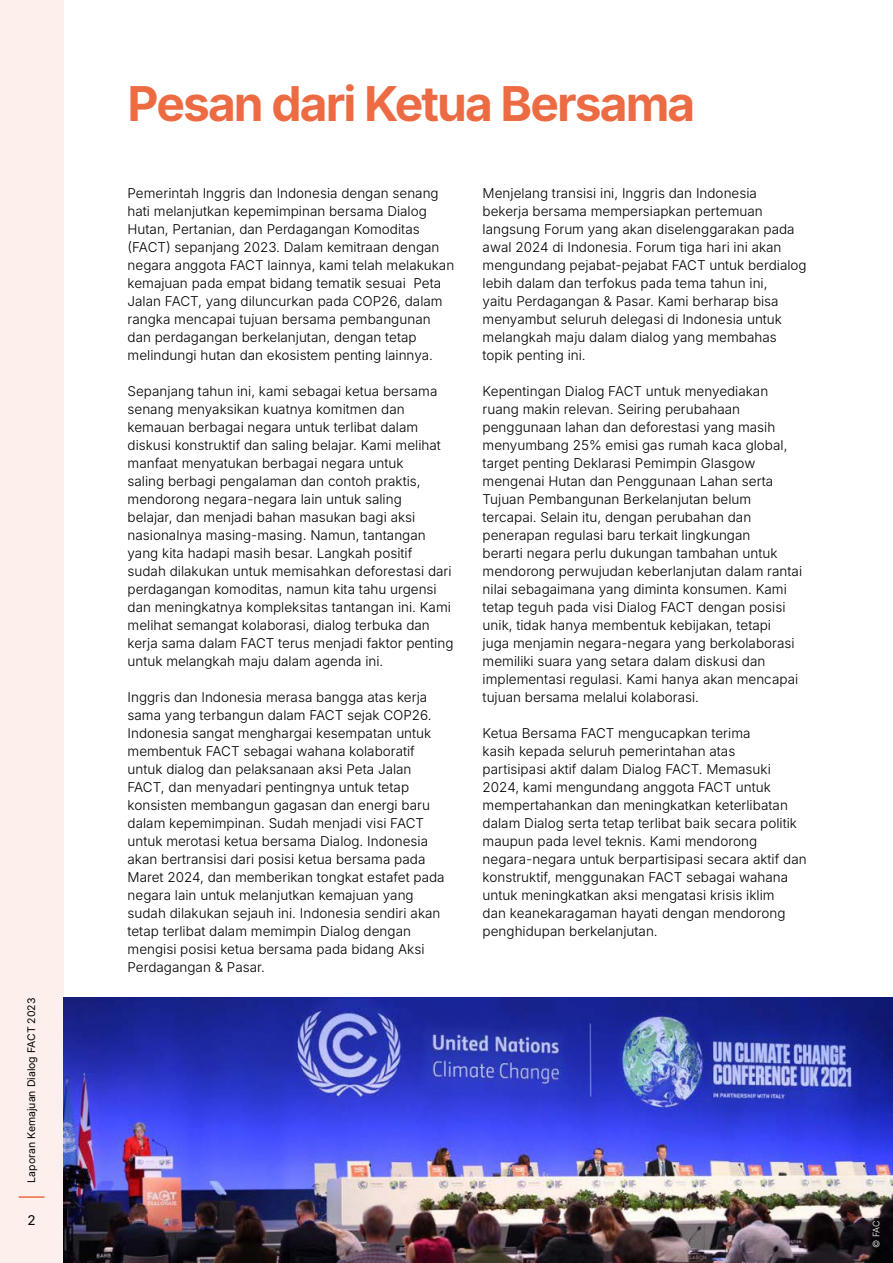
<style>
.page{position:relative;width:893px;height:1263px;background:#fff}
.page>*{position:absolute;margin:0;border:0;box-sizing:border-box;transform-origin:0 0}
.t1{font:700 48px "Inter";letter-spacing:-.04em;color:#ed6b43}
.t2{font:300 13.5px/18px "Inter";color:#000}
.t3{font:13.5px "Inter";color:#000}
.t4{font:10.5px "Inter";color:#000}
.t5{font:300 9px "Inter";color:#fff}
</style>
<div class="page">
<div style="left:0;top:0;width:63px;height:1263px;background:#fdf0ec"></div>
<hr style="left:19px;top:1196px;width:26px;height:2px;background:#ed6b42">
<hr style="left:892px;top:0;width:1px;height:1263px;background:#d4d2d2">
<img style="left:63px;top:997px;width:830px;height:266px">
<p class="t4" style="left:24px;top:1183px;width:186px;rotate:-90deg">Laporan Kemajuan Dialog FACT 2023</p>
<p class="t3" style="left:27px;top:1209px;width:10px">2</p>
<h1 class="t1" style="left:128px;top:68px;width:569px">Pesan dari Ketua Bersama</h1>
<p class="t2" style="left:128px;top:184px;width:328px">Pemerintah Inggris dan Indonesia dengan senang hati melanjutkan kepemimpinan bersama Dialog Hutan, Pertanian, dan Perdagangan Komoditas (FACT) sepanjang 2023. Dalam kemitraan dengan negara anggota FACT lainnya, kami telah melakukan kemajuan pada empat bidang tematik sesuai Peta Jalan FACT, yang diluncurkan pada COP26, dalam rangka mencapai tujuan bersama pembangunan dan perdagangan berkelanjutan, dengan tetap melindungi hutan dan ekosistem penting lainnya.</p>
<p class="t2" style="left:128px;top:382px;width:327px">Sepanjang tahun ini, kami sebagai ketua bersama senang menyaksikan kuatnya komitmen dan kemauan berbagai negara untuk terlibat dalam diskusi konstruktif dan saling belajar. Kami melihat manfaat menyatukan berbagai negara untuk<br>saling berbagi pengalaman dan contoh praktis, mendorong negara-negara lain untuk saling<br>belajar, dan menjadi bahan masukan bagi aksi nasionalnya masing-masing. Namun, tantangan yang kita hadapi masih besar. Langkah positif sudah dilakukan untuk memisahkan deforestasi dari perdagangan komoditas, namun kita tahu urgensi dan meningkatnya kompleksitas tantangan ini. Kami melihat semangat kolaborasi, dialog terbuka dan kerja sama dalam FACT terus menjadi faktor penting untuk melangkah maju dalam agenda ini.</p>
<p class="t2" style="left:128px;top:688px;width:319px">Inggris dan Indonesia merasa bangga atas kerja sama yang terbangun dalam FACT sejak COP26.<br>Indonesia sangat menghargai kesempatan untuk membentuk FACT sebagai wahana kolaboratif untuk dialog dan pelaksanaan aksi Peta Jalan FACT, dan menyadari pentingnya untuk tetap konsisten membangun gagasan dan energi baru dalam kepemimpinan. Sudah menjadi visi FACT untuk merotasi ketua bersama Dialog. Indonesia akan bertransisi dari posisi ketua bersama pada Maret 2024, dan memberikan tongkat estafet pada negara lain untuk melanjutkan kemajuan yang sudah dilakukan sejauh ini. Indonesia sendiri akan tetap terlibat dalam memimpin Dialog dengan mengisi posisi ketua bersama pada bidang Aksi Perdagangan &amp; Pasar.</p>
<p class="t2" style="left:483px;top:184px;width:326px">Menjelang transisi ini, Inggris dan Indonesia<br>bekerja bersama mempersiapkan pertemuan langsung Forum yang akan diselenggarakan pada awal 2024 di Indonesia. Forum tiga hari ini akan mengundang pejabat-pejabat FACT untuk berdialog lebih dalam dan terfokus pada tema tahun ini,<br>yaitu Perdagangan &amp; Pasar. Kami berharap bisa menyambut seluruh delegasi di Indonesia untuk melangkah maju dalam dialog yang membahas topik penting ini.</p>
<p class="t2" style="left:483px;top:382px;width:321px">Kepentingan Dialog FACT untuk menyediakan ruang makin relevan. Seiring perubahaan penggunaan lahan dan deforestasi yang masih menyumbang 25% emisi gas rumah kaca global, target penting Deklarasi Pemimpin Glasgow mengenai Hutan dan Penggunaan Lahan serta Tujuan Pembangunan Berkelanjutan belum tercapai. Selain itu, dengan perubahan dan penerapan regulasi baru terkait lingkungan<br>berarti negara perlu dukungan tambahan untuk mendorong perwujudan keberlanjutan dalam rantai nilai sebagaimana yang diminta konsumen. Kami tetap teguh pada visi Dialog FACT dengan posisi unik, tidak hanya membentuk kebijakan, tetapi<br>juga menjamin negara-negara yang berkolaborasi memiliki suara yang setara dalam diskusi dan implementasi regulasi. Kami hanya akan mencapai tujuan bersama melalui kolaborasi.</p>
<p class="t2" style="left:483px;top:724px;width:326px">Ketua Bersama FACT mengucapkan terima<br>kasih kepada seluruh pemerintahan atas<br>partisipasi aktif dalam Dialog FACT. Memasuki 2024, kami mengundang anggota FACT untuk mempertahankan dan meningkatkan keterlibatan dalam Dialog serta tetap terlibat baik secara politik maupun pada level teknis. Kami mendorong negara-negara untuk berpartisipasi secara aktif dan konstruktif, menggunakan FACT sebagai wahana untuk meningkatkan aksi mengatasi krisis iklim<br>dan keanekaragaman hayati dengan mendorong penghidupan berkelanjutan.</p>
<p class="t5" style="left:869px;top:1248px;width:35px;rotate:-90deg">© FACT</p>
</div>
